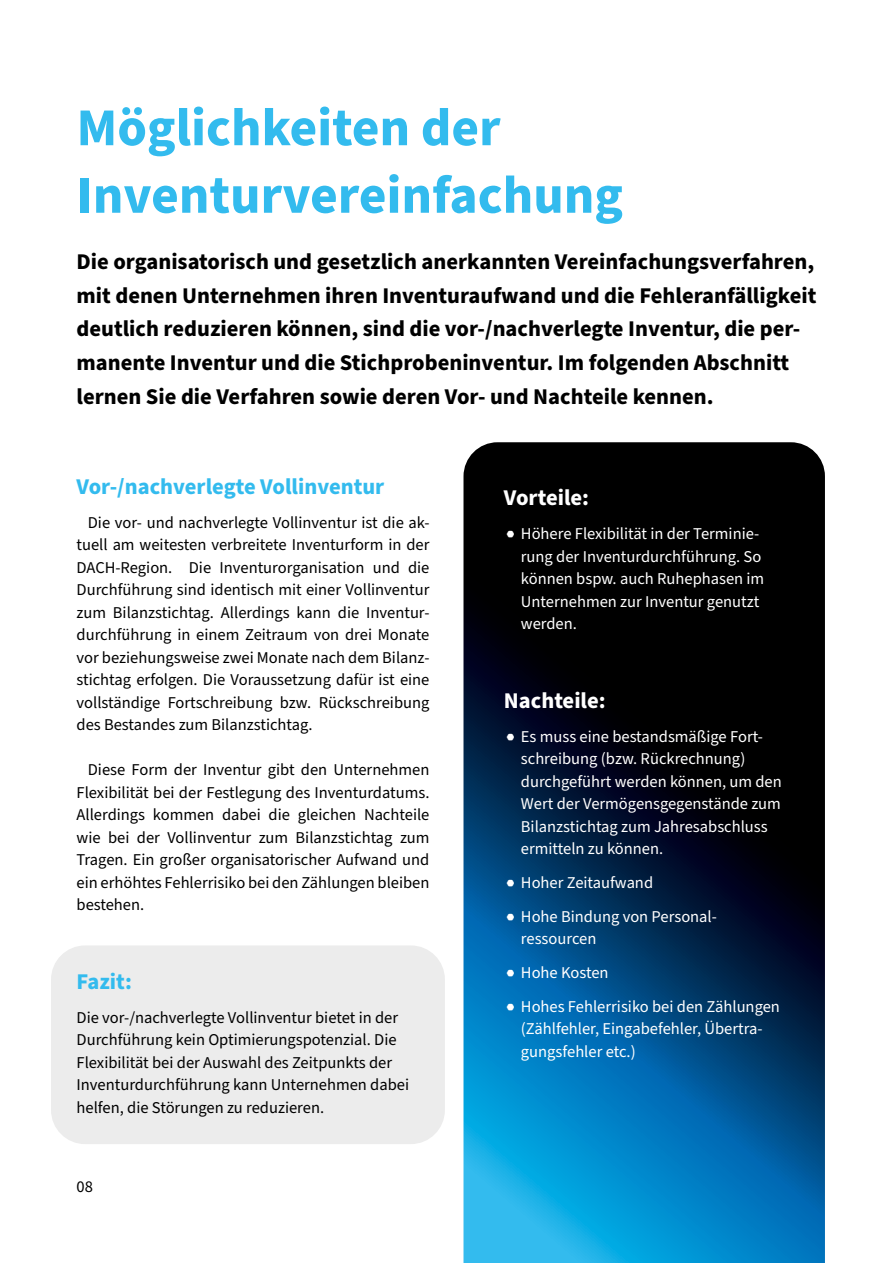
<style>
.page{position:relative;width:893px;height:1263px;background:#fff}
.page>*{position:absolute;margin:0;border:0;box-sizing:border-box;transform-origin:0 0}
.t1{font:700 53.25px/67.5px "Source Sans Pro";color:#3be}
.t2{font:700 22.5px/33.8px "Source Sans Pro";color:#000}
.t3{font:700 22.5px "Source Sans Pro";color:#3be}
.t4{font:700 22.5px "Source Sans Pro";color:#fff}
.t5{font:16.5px/22.5px "Source Sans Pro";color:#000;text-align:justify}
.t6{font:16.5px/22.5px "Source Sans Pro";color:#fff}
</style>
<div class="page">
<div style="left:51px;top:945px;width:394px;height:199px;background:#ececec;border-radius:34px"></div>
<svg style="left:463px;top:442px;width:362px;height:821px;background:#023252"></svg>
<svg style="left:507px;top:531px;width:7px;height:6px"></svg>
<svg style="left:507px;top:733px;width:7px;height:7px"></svg>
<svg style="left:507px;top:879px;width:7px;height:7px"></svg>
<svg style="left:507px;top:913px;width:7px;height:7px"></svg>
<svg style="left:507px;top:969px;width:7px;height:7px"></svg>
<svg style="left:507px;top:1003px;width:7px;height:7px"></svg>
<h1 class="t1" style="left:77px;top:95px;width:548px">Möglichkeiten der<br>Inventurvereinfachung</h1>
<p class="t2" style="left:77px;top:245px;width:741px">Die organisatorisch und gesetzlich anerkannten Vereinfachungsverfahren, mit denen Unternehmen ihren Inventuraufwand und die Fehleranfälligkeit deutlich reduzieren können, sind die vor-/nachverlegte Inventur, die per&shy;manente Inventur und die Stichprobeninventur. Im folgenden Abschnitt lernen Sie die Verfahren sowie deren Vor- und Nachteile kennen.</p>
<h2 class="t3" style="left:77px;top:471px;width:309px">Vor-/nachverlegte Vollinventur</h2>
<p class="t5" style="left:77px;top:512px;width:354px;text-indent:11px">Die vor- und nachverlegte Vollinventur ist die ak&shy;tuell am weitesten verbreitete Inventurform in der DACH-Region. Die Inventurorganisation und die Durchführung sind identisch mit einer Vollinventur zum Bilanzstichtag. Allerdings kann die Inventur&shy;durchführung in einem Zeitraum von drei Monate vor beziehungsweise zwei Monate nach dem Bilanz&shy;stichtag erfolgen. Die Voraussetzung dafür ist eine vollständige Fortschreibung bzw. Rückschreibung des Bestandes zum Bilanzstichtag.</p>
<p class="t5" style="left:77px;top:759px;width:354px;text-indent:11px">Diese Form der Inventur gibt den Unternehmen Flexibilität bei der Festlegung des Inventurdatums.<br>Allerdings kommen dabei die gleichen Nachteile wie bei der Vollinventur zum Bilanzstichtag zum Tragen. Ein großer organisatorischer Aufwand und ein erhöhtes Fehlerrisiko bei den Zählungen bleiben bestehen.</p>
<h2 class="t3" style="left:77px;top:966px;width:57px">Fazit:</h2>
<p class="t5" style="left:77px;top:1007px;width:334px;text-align:left">Die vor-/nachverlegte Vollinventur bietet in der Durchführung kein Optimierungspotenzial. Die Flexibilität bei der Auswahl des Zeitpunkts der Inventurdurchführung kann Unternehmen dabei helfen, die Störungen zu reduzieren.</p>
<p class="t5" style="left:77px;top:1175px;width:18px">08</p>
<h2 class="t4" style="left:504px;top:482px;width:87px">Vorteile:</h2>
<p class="t6" style="left:521px;top:523px;width:245px">Höhere Flexibilität in der Terminie&shy;rung der Inventurdurchführung. So können bspw. auch Ruhephasen im<br>Unternehmen zur Inventur genutzt werden.</p>
<h2 class="t4" style="left:504px;top:685px;width:103px">Nachteile:</h2>
<p class="t6" style="left:521px;top:725px;width:262px">Es muss eine bestandsmäßige Fort&shy;schreibung (bzw. Rückrechnung) durchgeführt werden können, um den<br>Wert der Vermögensgegenstände zum<br>Bilanzstichtag zum Jahresabschluss ermitteln zu können.</p>
<p class="t6" style="left:521px;top:866px;width:198px;line-height:33.8px">Hoher Zeitaufwand<br>Hohe Bindung von Personal-</p>
<p class="t6" style="left:521px;top:922px;width:261px;line-height:33.8px">ressourcen<br>Hohe Kosten<br>Hohes Fehlerrisiko bei den Zählungen</p>
<p class="t6" style="left:521px;top:1018px;width:243px">(Zählfehler, Eingabefehler, Übertra&shy;gungsfehler etc.)</p>
</div>
